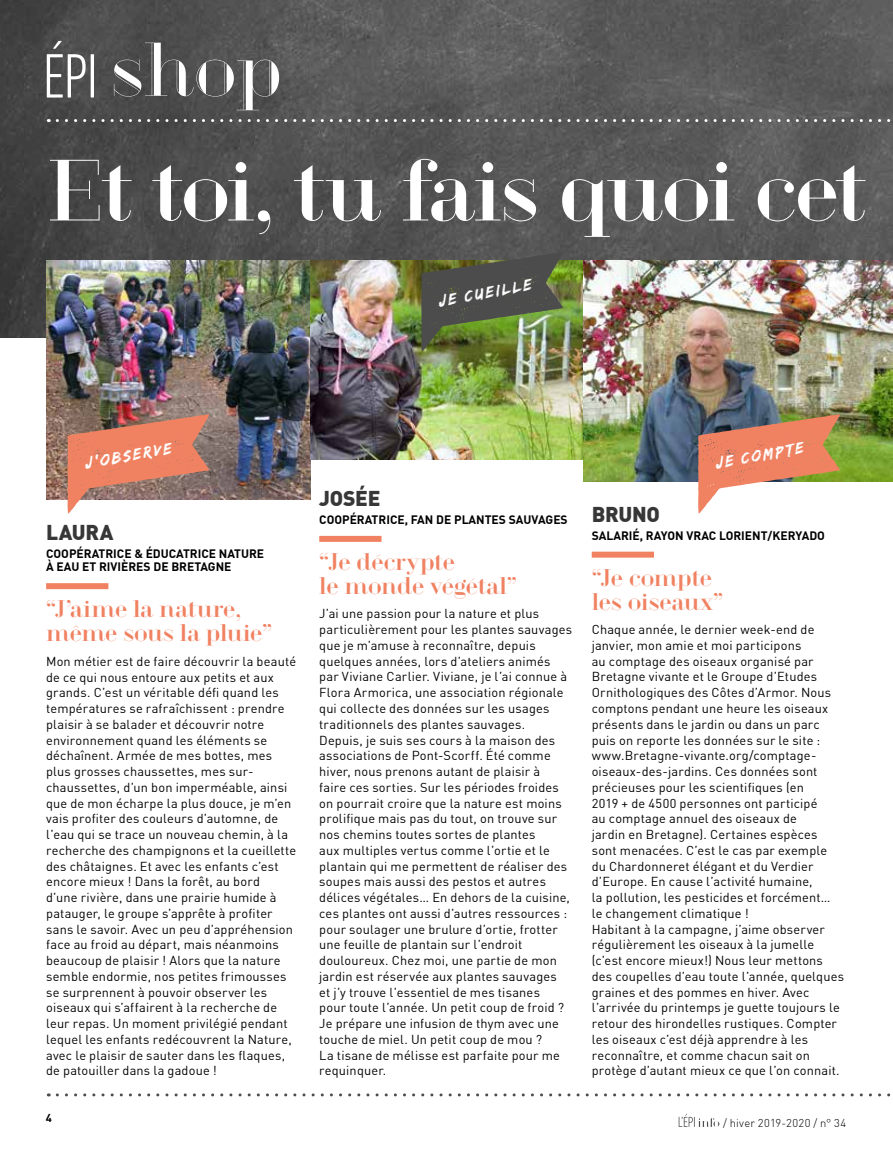
<style>
.page{position:relative;width:893px;height:1149px;background:#fff}
.page>*{position:absolute;margin:0;border:0;box-sizing:border-box;transform-origin:0 0}
.t1{font:81px "Geotica Two";letter-spacing:-.03em;color:#fff}
.t2{font:71.25px "Geotica One Engraved";color:#fff}
.t3{font:22.5px/24px "Geotica Two";letter-spacing:-.005em;color:#f08262}
.t4{font:900 21px "DIN Offc";letter-spacing:-.01em;color:#373737}
.t5{font:italic 16.5px "Edo SZ";color:#fff}
.t6{font:12.75px/15.8px "DIN Offc";letter-spacing:.015em;color:#000}
.t7{font:700 12px/13.5px "DIN Offc";color:#000}
.t8{font:300 11.25px "DIN Offc";letter-spacing:.035em;color:#000}
.t9{font:700 11.25px "DIN Offc";color:#000}
</style>
<div class="page">
<img style="left:0;top:0;width:893px;height:337px">
<svg style="left:57px;top:1093px;width:834px;height:3px"></svg>
<svg style="left:47px;top:41px;width:47px;height:56px"></svg>
<svg style="left:57px;top:119px;width:836px;height:3px;background:#7f7f7f"></svg>
<img style="left:47px;top:261px;width:263px;height:238px">
<img style="left:310px;top:261px;width:274px;height:198px">
<img style="left:584px;top:261px;width:309px;height:221px">
<svg style="left:68px;top:414px;width:141px;height:99px;background:#d08b77"></svg>
<svg style="left:698px;top:414px;width:142px;height:99px"></svg>
<img style="left:421px;top:252px;width:142px;height:99px">
<div style="left:46px;top:583px;width:62px;height:6px;background:#f08262"></div>
<div style="left:319px;top:535px;width:62px;height:6px;background:#f08262"></div>
<div style="left:592px;top:551px;width:62px;height:6px;background:#f08262"></div>
<svg style="left:679px;top:1113px;width:40px;height:13px"></svg>
<h2 class="t2" style="left:110px;top:27px;width:174px">shop</h2>
<h1 class="t1" style="left:46px;top:142px;width:822px">Et toi, tu fais quoi cet</h1>
<p class="t5" style="left:436px;top:291px;width:96px;rotate:-10deg">JE CUEILLE</p>
<p class="t5" style="left:82px;top:453px;width:89px;rotate:-10deg">J’OBSERVE</p>
<p class="t5" style="left:713px;top:453px;width:91px;rotate:-10deg">JE COMPTE</p>
<h3 class="t4" style="left:46px;top:518px;width:69px">LAURA</h3>
<p class="t7" style="left:46px;top:546px;width:220px">COOPÉRATRICE &amp; ÉDUCATRICE NATURE<br>À EAU ET RIVIÈRES DE BRETAGNE</p>
<h3 class="t3" style="left:46px;top:597px;width:228px">“J’aime la nature, même sous la pluie”</h3>
<p class="t6" style="left:46px;top:653px;width:252px">Mon métier est de faire découvrir la beauté de ce qui nous entoure aux petits et aux grands. C’est un véritable défi quand les températures se rafraîchissent : prendre plaisir à se balader et découvrir notre environnement quand les éléments se déchaînent. Armée de mes bottes, mes plus grosses chaussettes, mes sur&shy;chaussettes, d’un bon imperméable, ainsi que de mon écharpe la plus douce, je m’en vais profiter des couleurs d’automne, de l’eau qui se trace un nouveau chemin, à la recherche des champignons et la cueillette des châtaignes. Et avec les enfants c’est encore mieux ! Dans la forêt, au bord<br>d’une rivière, dans une prairie humide à patauger, le groupe s’apprête à profiter sans le savoir. Avec un peu d’appréhension face au froid au départ, mais néanmoins beaucoup de plaisir ! Alors que la nature semble endormie, nos petites frimousses se surprennent à pouvoir observer les oiseaux qui s’affairent à la recherche de leur repas. Un moment privilégié pendant lequel les enfants redécouvrent la Nature, avec le plaisir de sauter dans les flaques, de patouiller dans la gadoue !</p>
<p class="t9" style="left:46px;top:1110px;width:8px">4</p>
<h3 class="t4" style="left:319px;top:484px;width:63px">JOSÉE</h3>
<p class="t7" style="left:319px;top:513px;width:250px">COOPÉRATRICE, FAN DE PLANTES SAUVAGES</p>
<h3 class="t3" style="left:319px;top:549px;width:199px">“Je décrypte<br>le monde végétal”</h3>
<p class="t6" style="left:319px;top:606px;width:254px">J’ai une passion pour la nature et plus particulièrement pour les plantes sauvages que je m’amuse à reconnaître, depuis quelques années, lors d’ateliers animés par Viviane Carlier. Viviane, je l’ai connue à Flora Armorica, une association régionale qui collecte des données sur les usages traditionnels des plantes sauvages.<br>Depuis, je suis ses cours à la maison des associations de Pont-Scorff. Été comme hiver, nous prenons autant de plaisir à<br>faire ces sorties. Sur les périodes froides on pourrait croire que la nature est moins prolifique mais pas du tout, on trouve sur nos chemins toutes sortes de plantes<br>aux multiples vertus comme l’ortie et le plantain qui me permettent de réaliser des soupes mais aussi des pestos et autres délices végétales… En dehors de la cuisine, ces plantes ont aussi d’autres ressources : pour soulager une brulure d’ortie, frotter une feuille de plantain sur l’endroit douloureux. Chez moi, une partie de mon jardin est réservée aux plantes sauvages<br>et j’y trouve l’essentiel de mes tisanes<br>pour toute l’année. Un petit coup de froid ?<br>Je prépare une infusion de thym avec une touche de miel. Un petit coup de mou ?<br>La tisane de mélisse est parfaite pour me requinquer.</p>
<h3 class="t4" style="left:592px;top:500px;width:70px">BRUNO</h3>
<p class="t7" style="left:592px;top:528px;width:235px">SALARIÉ, RAYON VRAC LORIENT/KERYADO</p>
<h3 class="t3" style="left:592px;top:565px;width:133px">“Je compte les oiseaux”</h3>
<p class="t6" style="left:592px;top:621px;width:254px">Chaque année, le dernier week-end de janvier, mon amie et moi participons<br>au comptage des oiseaux organisé par Bretagne vivante et le Groupe d’Etudes Ornithologiques des Côtes d’Armor. Nous comptons pendant une heure les oiseaux présents dans le jardin ou dans un parc puis on reporte les données sur le site : www.Bretagne-vivante.org/comptage&shy;oiseaux-des-jardins. Ces données sont précieuses pour les scientifiques (en<br>2019 + de 4500 personnes ont participé<br>au comptage annuel des oiseaux de<br>jardin en Bretagne). Certaines espèces sont menacées. C’est le cas par exemple du Chardonneret élégant et du Verdier d’Europe. En cause l’activité humaine,<br>la pollution, les pesticides et forcément… le changement climatique !<br>Habitant à la campagne, j’aime observer régulièrement les oiseaux à la jumelle (c’est encore mieux!) Nous leur mettons des coupelles d’eau toute l’année, quelques graines et des pommes en hiver. Avec l’arrivée du printemps je guette toujours le retour des hirondelles rustiques. Compter les oiseaux c’est déjà apprendre à les reconnaître, et comme chacun sait on protège d’autant mieux ce que l’on connait.</p>
<p class="t8" style="left:723px;top:1115px;width:125px">/ hiver 2019-2020 / n° 34</p>
</div>
